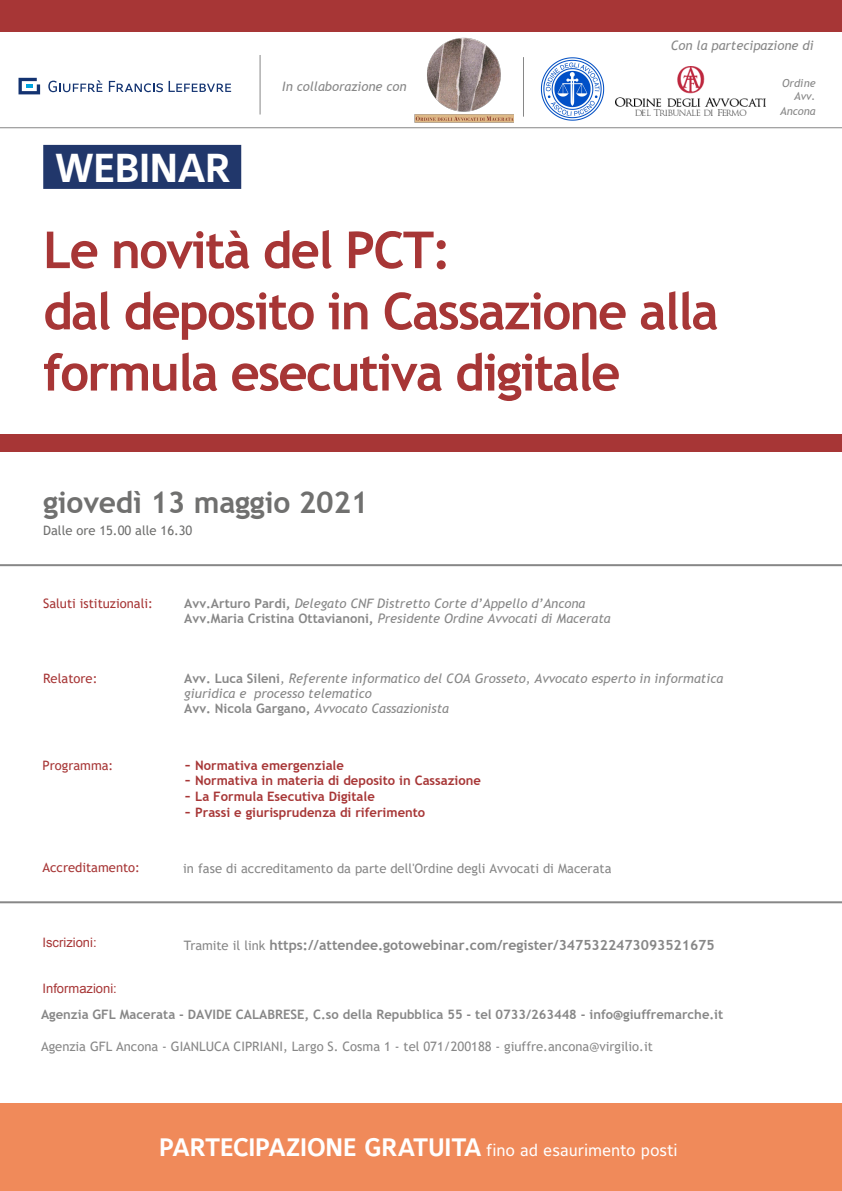
<style>
.page{position:relative;width:842px;height:1191px;background:#fff}
.page>*{position:absolute;margin:0;border:0;box-sizing:border-box;transform-origin:0 0}
.t1{font:700 51px/61.2px "Trebuchet MS";letter-spacing:-.035em;color:#a73636}
.t2{font:700 40px "Maurea";letter-spacing:-.01em;color:#fff}
.t3{font:700 30px "Trebuchet MS";letter-spacing:-.01em;color:#70706f}
.t4{font:700 25px "Maurea";letter-spacing:-.005em;color:#fff}
.t5{font:700 14px "Trebuchet MS";color:#878787}
.t6{font:italic 13px/15.2px "Trebuchet MS";color:#878787}
.t7{font:13px "Trebuchet MS";color:#878787}
.t8{font:700 13px "Trebuchet MS";color:#a73636}
.t9{font:700 13px "Trebuchet MS";color:#878787}
.t10{font:13px "Trebuchet MS";color:#a73636}
.t11{font:13px "Arial";color:#a73636}
.t12{font:13px "Trebuchet MS";letter-spacing:-.005em;color:#70706f}
.t13{font:italic 11px/13.2px "Trebuchet MS";color:#878787;text-align:right}
.s1{font-weight:700;font-style:normal}
.s2{font-family:"Maurea"}
.s3{font-weight:400;font-size:13px}
.s4{font-weight:400;font-size:17px}
</style>
<div class="page">
<div style="left:0;top:434px;width:842px;height:17px;background:#a73636"></div>
<hr style="left:0;top:564px;width:842px;height:2px;background:#878787">
<div style="left:0;top:0;width:842px;height:31px;background:#a73636"></div>
<div style="left:0;top:1103px;width:842px;height:87px;background:#f08a5a"></div>
<hr style="left:0;top:127px;width:842px;height:1px;background:#878787">
<div style="left:43px;top:145px;width:198px;height:44px;background:#21376b"></div>
<svg style="left:19px;top:78px;width:21px;height:16px"></svg>
<svg style="left:48px;top:80px;width:54px;height:12px"></svg>
<svg style="left:109px;top:81px;width:54px;height:11px"></svg>
<svg style="left:169px;top:81px;width:62px;height:11px"></svg>
<hr style="left:0;top:901px;width:842px;height:2px;background:#878787">
<hr style="left:260px;top:55px;width:1px;height:59px;background:#878787">
<hr style="left:523px;top:57px;width:1px;height:60px;background:#878787">
<img style="left:414px;top:37px;width:100px;height:86px">
<img style="left:540px;top:57px;width:65px;height:64px">
<img style="left:615px;top:66px;width:150px;height:49px">
<p class="t2" style="left:54px;top:146px;width:177px">WEBINAR</p>
<p class="t6" style="left:282px;top:78px;width:126px">In collaborazione con</p>
<p class="t6" style="left:671px;top:37px;width:144px">Con la partecipazione di</p>
<p class="t13" style="left:782px;top:76px;width:35px">Ordine<br>Avv.</p>
<p class="t13" style="left:780px;top:104px;width:37px">Ancona</p>
<p class="t1" style="left:43px;top:219px;width:677px">Le novità del PCT:<br>dal deposito in Cassazione alla formula esecutiva digitale</p>
<p class="t3" style="left:43px;top:483px;width:327px">giovedì 13 maggio 2021</p>
<p class="t12" style="left:43px;top:522px;width:151px">Dalle ore 15.00 alle 16.30</p>
<p class="t10" style="left:43px;top:595px;width:111px">Saluti istituzionali:</p>
<p class="t6" style="left:184px;top:595px;width:428px"><span class="s1">Avv.Arturo Pardi,</span> Delegato CNF Distretto Corte d’Appello d’Ancona<br><span class="s1">Avv.Maria Cristina Ottavianoni,</span> Presidente Ordine Avvocati di Macerata</p>
<p class="t6" style="left:184px;top:670px;width:540px"><span class="s1">Avv. Luca Sileni</span>, Referente informatico del COA Grosseto, Avvocato esperto in informatica giuridica e processo telematico<br><span class="s1">Avv. Nicola Gargano,</span> Avvocato Cassazionista</p>
<p class="t8" style="left:185px;top:757px;width:161px"><span class="s2">-</span> Normativa emergenziale</p>
<p class="t8" style="left:185px;top:772px;width:298px"><span class="s2">-</span> Normativa in materia di deposito in Cassazione</p>
<p class="t8" style="left:185px;top:788px;width:192px"><span class="s2">-</span> La Formula Esecutiva Digitale</p>
<p class="t8" style="left:185px;top:803px;width:242px"><span class="s2">-</span> Prassi e giurisprudenza di riferimento</p>
<p class="t10" style="left:43px;top:859px;width:99px">Accreditamento:</p>
<p class="t7" style="left:183px;top:859px;width:430px">in fase di accreditamento da parte dell'Ordine degli Avvocati di Macerata</p>
<p class="t11" style="left:43px;top:933px;width:56px">Iscrizioni:</p>
<p class="t5" style="left:184px;top:936px;width:532px"><span class="s3">Tramite il link</span> https://attendee.gotowebinar.com/register/3475322473093521675</p>
<p class="t11" style="left:43px;top:980px;width:76px">Informazioni:</p>
<p class="t9" style="left:41px;top:1006px;width:684px">Agenzia GFL Macerata - DAVIDE CALABRESE, C.so della Repubblica 55 - tel 0733/263448 - info@giuffremarche.it</p>
<p class="t7" style="left:41px;top:1037px;width:613px">Agenzia GFL Ancona - GIANLUCA CIPRIANI, Largo S. Cosma 1 - tel 071/200188 - giuffre.ancona@virgilio.it</p>
<p class="t4" style="left:159px;top:1133px;width:520px">PARTECIPAZIONE GRATUITA <span class="s4">fino ad esaurimento posti</span></p>
</div>
